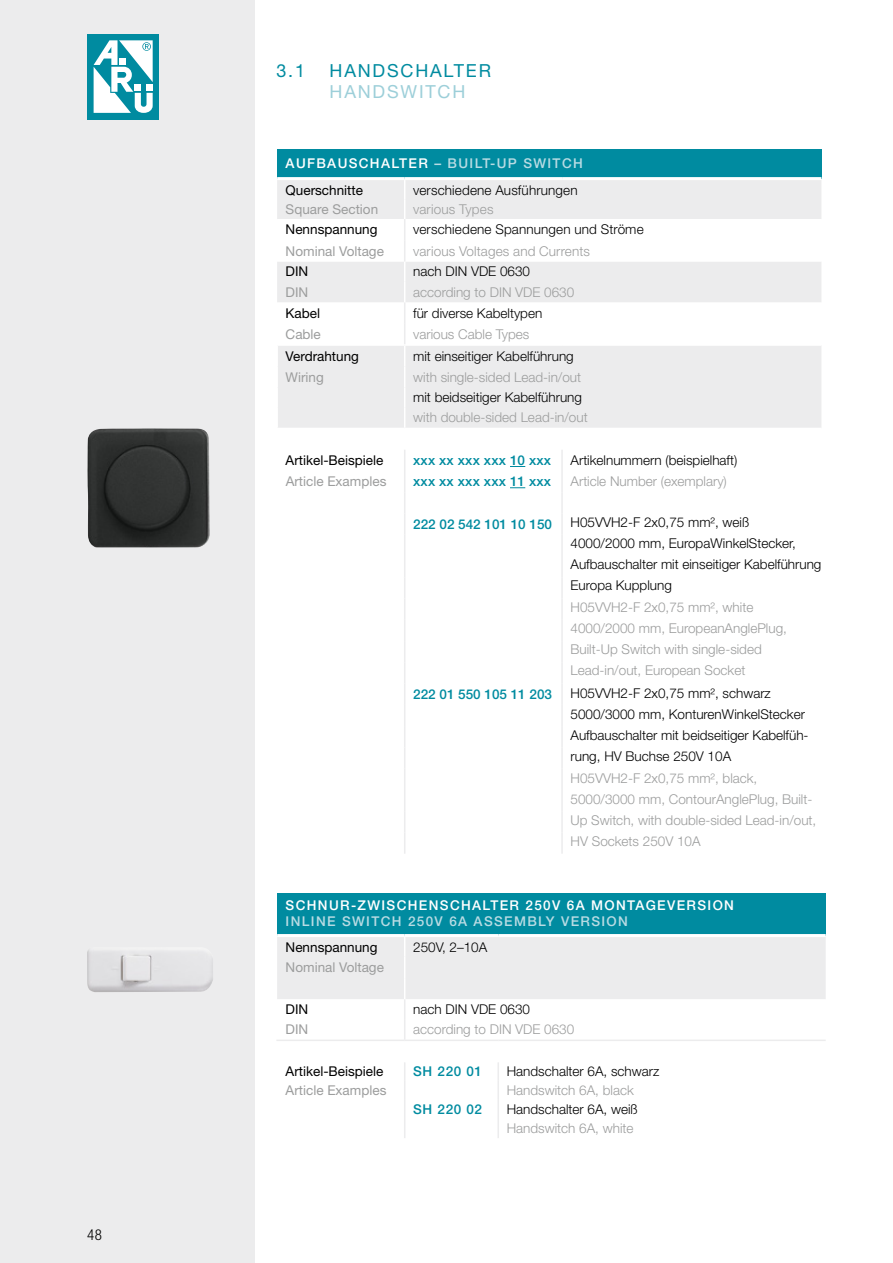
<style>
.page{position:relative;width:893px;height:1263px;background:#fff}
.page>*{position:absolute;margin:0;border:0;box-sizing:border-box;transform-origin:0 0}
.t1{font:18px "Helvetica Neue LT Std";letter-spacing:.1em;color:#008ba0}
.t2{font:18px "Helvetica Neue LT Std";letter-spacing:.1em;color:#9dcfd9}
.t3{font:300 condensed 15px "Helvetica Neue LT Std";color:#000}
.t4{font:300 13.5px/21px "Helvetica Neue LT Std";color:#000}
.t5{font:300 13.5px/21px "Helvetica Neue LT Std";color:#9c9d9d}
.t6{font:13.5px "Helvetica Neue LT Std";color:#9c9d9d}
.t7{font:13.5px "Helvetica Neue LT Std";color:#000}
.t8{font:500 13.5px "Helvetica Neue LT Std";letter-spacing:.01em;color:#008ba0}
.t9{font:500 13.5px/27px "Helvetica Neue LT Std";letter-spacing:.1em;color:#b8dbe3}
.t10{font:500 13.5px "Helvetica Neue LT Std";letter-spacing:.1em;color:#fff}
.s1{color:#fff}
.s2{font-weight:400;color:#000}
</style>
<div class="page">
<div style="left:0;top:0;width:255px;height:1263px;background:#ececed"></div>
<div style="left:277px;top:149px;width:544px;height:30px;background:#008ba0"></div>
<div style="left:277px;top:180px;width:544px;height:39px;background:#ececed"></div>
<svg style="left:277px;top:262px;width:544px;height:227px;fill:#ececed"></svg>
<hr style="left:561px;top:429px;width:2px;height:21px;background:#fff">
<hr style="left:276px;top:344px;width:129px;height:2px;background:#fff">
<hr style="left:276px;top:346px;width:2px;height:20px;background:#fff">
<hr style="left:405px;top:344px;width:157px;height:2px;background:#fff">
<hr style="left:562px;top:344px;width:259px;height:2px;background:#fff">
<hr style="left:276px;top:366px;width:2px;height:22px;background:#fff">
<svg style="left:277px;top:388px;width:1px;height:19px"></svg>
<hr style="left:276px;top:407px;width:2px;height:21px;background:#fff">
<hr style="left:276px;top:428px;width:129px;height:1px;background:#fff">
<hr style="left:405px;top:428px;width:157px;height:1px;background:#fff">
<hr style="left:562px;top:428px;width:259px;height:1px;background:#fff">
<hr style="left:277px;top:177px;width:128px;height:3px;background:#fff">
<hr style="left:405px;top:177px;width:157px;height:3px;background:#fff">
<hr style="left:562px;top:177px;width:259px;height:3px;background:#fff">
<hr style="left:561px;top:450px;width:2px;height:21px;background:#ececed">
<hr style="left:561px;top:471px;width:2px;height:21px;background:#ececed">
<hr style="left:561px;top:492px;width:2px;height:21px;background:#ececed">
<hr style="left:561px;top:513px;width:2px;height:22px;background:#ececed">
<hr style="left:561px;top:535px;width:2px;height:21px;background:#ececed">
<hr style="left:561px;top:556px;width:2px;height:21px;background:#ececed">
<hr style="left:561px;top:577px;width:2px;height:21px;background:#ececed">
<hr style="left:561px;top:598px;width:2px;height:22px;background:#ececed">
<hr style="left:561px;top:620px;width:2px;height:21px;background:#ececed">
<hr style="left:561px;top:641px;width:2px;height:21px;background:#ececed">
<hr style="left:561px;top:662px;width:2px;height:22px;background:#ececed">
<hr style="left:561px;top:684px;width:2px;height:21px;background:#ececed">
<hr style="left:561px;top:705px;width:2px;height:21px;background:#ececed">
<hr style="left:561px;top:726px;width:2px;height:21px;background:#ececed">
<hr style="left:561px;top:747px;width:2px;height:22px;background:#ececed">
<svg style="left:404px;top:180px;width:1px;height:674px"></svg>
<hr style="left:561px;top:769px;width:2px;height:21px;background:#ececed">
<hr style="left:561px;top:790px;width:2px;height:21px;background:#ececed">
<hr style="left:561px;top:811px;width:2px;height:21px;background:#ececed">
<hr style="left:561px;top:832px;width:2px;height:22px;background:#ececed">
<svg style="left:510px;top:466px;width:15px;height:1px"></svg>
<svg style="left:510px;top:487px;width:15px;height:1px"></svg>
<img style="left:87px;top:428px;width:123px;height:119px">
<div style="left:277px;top:893px;width:549px;height:42px;background:#008ba0"></div>
<hr style="left:277px;top:934px;width:128px;height:3px;background:#fff">
<hr style="left:405px;top:934px;width:93px;height:3px;background:#fff">
<hr style="left:498px;top:934px;width:328px;height:3px;background:#fff">
<hr style="left:276px;top:1039px;width:129px;height:2px;background:#ececed">
<svg style="left:277px;top:935px;width:549px;height:203px"></svg>
<img style="left:87px;top:950px;width:126px;height:42px">
<div style="left:87px;top:34px;width:72px;height:85px;background:#008ba0"></div>
<svg style="left:94px;top:40px;width:59px;height:73px"></svg>
<p class="t3" style="left:87px;top:1226px;width:16px">48</p>
<h1 class="t1" style="left:276px;top:59px;width:30px">3.1</h1>
<h1 class="t1" style="left:330px;top:59px;width:163px">HANDSCHALTER</h1>
<h1 class="t2" style="left:330px;top:81px;width:137px">HANDSWITCH</h1>
<p class="t9" style="left:286px;top:149px;width:299px"><span class="s1">AUFBAUSCHALTER</span> – BUILT-UP SWITCH<br><span class="s2">Querschnitte</span></p>
<p class="t4" style="left:413px;top:179px;width:166px">verschiedene Ausführungen</p>
<p class="t6" style="left:286px;top:201px;width:94px">Square Section</p>
<p class="t5" style="left:413px;top:199px;width:82px">various Types</p>
<p class="t7" style="left:286px;top:222px;width:93px">Nennspannung</p>
<p class="t4" style="left:413px;top:219px;width:232px">verschiedene Spannungen und Ströme</p>
<p class="t6" style="left:286px;top:243px;width:100px">Nominal Voltage</p>
<p class="t5" style="left:413px;top:240px;width:178px">various Voltages and Currents</p>
<p class="t7" style="left:286px;top:263px;width:24px">DIN</p>
<p class="t4" style="left:413px;top:261px;width:118px">nach DIN VDE 0630</p>
<p class="t6" style="left:286px;top:284px;width:24px">DIN</p>
<p class="t5" style="left:413px;top:281px;width:163px">according to DIN VDE 0630</p>
<p class="t7" style="left:286px;top:305px;width:36px">Kabel</p>
<p class="t4" style="left:413px;top:302px;width:131px">für diverse Kabeltypen</p>
<p class="t6" style="left:286px;top:326px;width:37px">Cable</p>
<p class="t5" style="left:413px;top:323px;width:118px">various Cable Types</p>
<p class="t7" style="left:286px;top:348px;width:75px">Verdrahtung</p>
<p class="t4" style="left:413px;top:345px;width:162px">mit einseitiger Kabelführung</p>
<p class="t6" style="left:286px;top:369px;width:40px">Wiring</p>
<p class="t5" style="left:413px;top:366px;width:169px">with single-sided Lead-in/out</p>
<p class="t4" style="left:413px;top:387px;width:170px">mit beidseitiger Kabelführung</p>
<p class="t5" style="left:413px;top:407px;width:176px">with double-sided Lead-in/out</p>
<p class="t7" style="left:286px;top:452px;width:99px">Artikel-Beispiele</p>
<p class="t8" style="left:413px;top:452px;width:139px">xxx xx xxx xxx 10 xxx</p>
<p class="t4" style="left:571px;top:450px;width:168px">Artikelnummern (beispielhaft)</p>
<p class="t6" style="left:286px;top:474px;width:102px">Article Examples</p>
<p class="t8" style="left:413px;top:474px;width:139px">xxx xx xxx xxx 11 xxx</p>
<p class="t5" style="left:571px;top:471px;width:158px">Article Number (exemplary)</p>
<p class="t8" style="left:413px;top:516px;width:140px">222 02 542 101 10 150</p>
<p class="t4" style="left:571px;top:512px;width:252px">H05VVH2-F 2x0,75 mm², weiß<br>4000/2000 mm, EuropaWinkelStecker,<br>Aufbauschalter mit einseitiger Kabelführung<br>Europa Kupplung</p>
<p class="t5" style="left:571px;top:597px;width:218px">H05VVH2-F 2x0,75 mm², white<br>4000/2000 mm, EuropeanAnglePlug,<br>Built-Up Switch with single-sided<br>Lead-in/out, European Socket</p>
<p class="t8" style="left:413px;top:686px;width:140px">222 01 550 105 11 203</p>
<p class="t4" style="left:571px;top:682px;width:240px">H05VVH2-F 2x0,75 mm², schwarz 5000/3000 mm, KonturenWinkelStecker Aufbauschalter mit beidseitiger Kabelfüh&shy;rung, HV Buchse 250V 10A</p>
<p class="t5" style="left:571px;top:767px;width:247px">H05VVH2-F 2x0,75 mm², black, 5000/3000 mm, ContourAnglePlug, Built-Up Switch, with double-sided Lead-in/out, HV Sockets 250V 10A</p>
<p class="t10" style="left:286px;top:897px;width:450px">SCHNUR-ZWISCHENSCHALTER 250V 6A MONTAGEVERSION</p>
<p class="t9" style="left:286px;top:908px;width:344px">INLINE SWITCH 250V 6A ASSEMBLY VERSION</p>
<p class="t7" style="left:286px;top:939px;width:93px">Nennspannung</p>
<p class="t4" style="left:413px;top:936px;width:76px">250V, 2–10A</p>
<p class="t6" style="left:286px;top:959px;width:100px">Nominal Voltage</p>
<p class="t7" style="left:286px;top:1001px;width:24px">DIN</p>
<p class="t4" style="left:413px;top:998px;width:118px">nach DIN VDE 0630</p>
<p class="t6" style="left:286px;top:1021px;width:24px">DIN</p>
<p class="t5" style="left:413px;top:1018px;width:163px">according to DIN VDE 0630</p>
<p class="t7" style="left:286px;top:1063px;width:99px">Artikel-Beispiele</p>
<p class="t8" style="left:413px;top:1063px;width:70px">SH 220 01</p>
<p class="t4" style="left:507px;top:1060px;width:154px">Handschalter 6A, schwarz</p>
<p class="t6" style="left:286px;top:1082px;width:102px">Article Examples</p>
<p class="t5" style="left:507px;top:1079px;width:129px">Handswitch 6A, black</p>
<p class="t8" style="left:413px;top:1101px;width:70px">SH 220 02</p>
<p class="t4" style="left:507px;top:1099px;width:133px">Handschalter 6A, weiß</p>
<p class="t5" style="left:507px;top:1118px;width:128px">Handswitch 6A, white</p>
</div>
